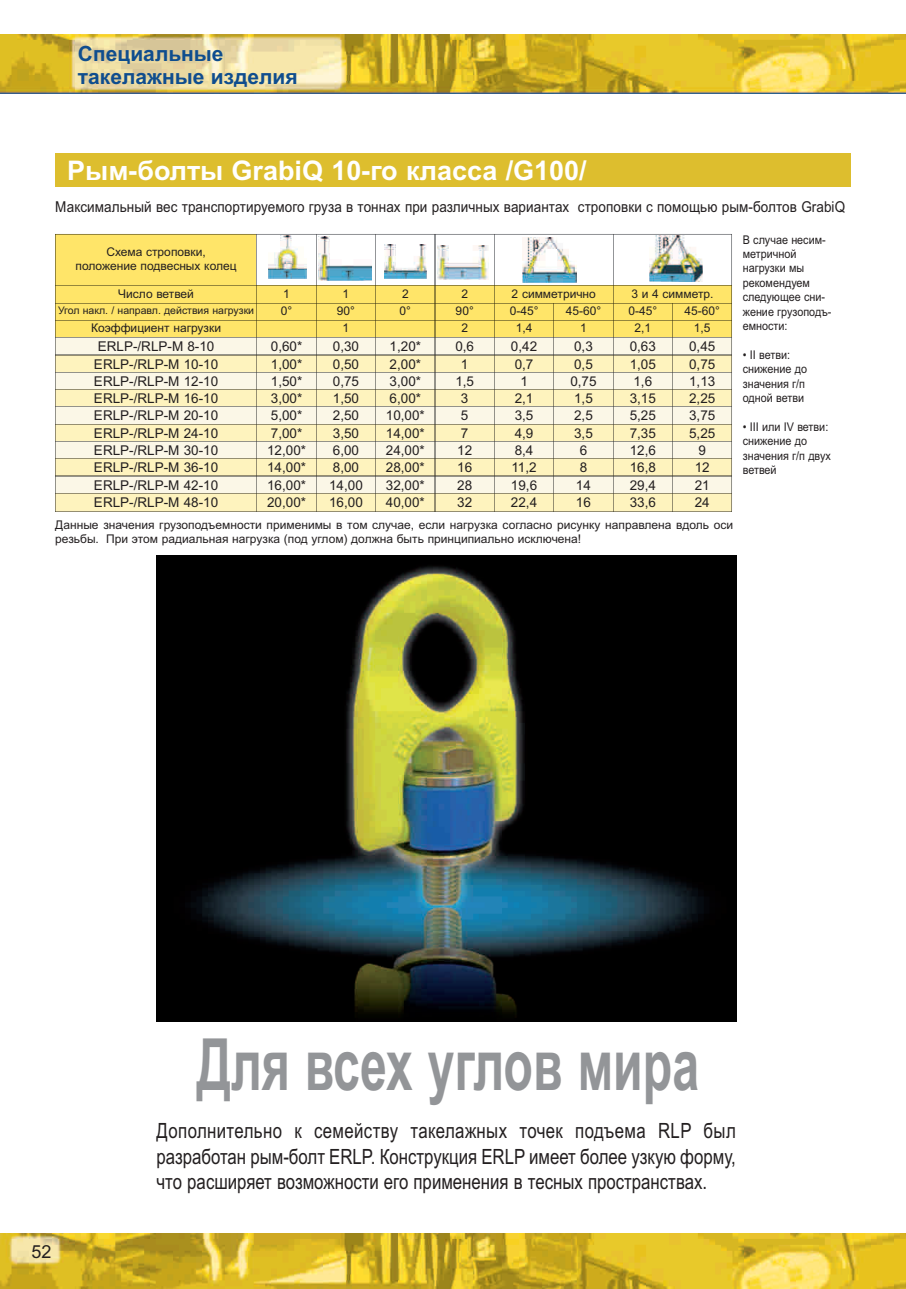
<style>
.page{position:relative;width:906px;height:1289px;background:#fff}
.page>*{position:absolute;margin:0;border:0;box-sizing:border-box;transform-origin:0 0}
.t1{font:700 72px "Arial";color:#939598;scale:.67 1}
.t2{font:700 27px "Arial";color:#fff}
.t3{font:21px/25.2px "Arial";color:#231f20;text-align:justify;scale:.8 1}
.t4{font:700 21px/22.5px "Arial";color:#0f4d8e}
.t5{font:18px "Arial";color:#231f20}
.t6{font:15px "Arial";letter-spacing:.005em;color:#231f20;scale:.9 1}
.t7{font:13.5px "Arial";color:#231f20}
.t8{font:12px/14.4px "Arial";color:#231f20}
.t9{font:12px/14.4px "Arial";color:#231f20;scale:.9 1}
.t10{font:10.5px "Arial";color:#231f20}
</style>
<div class="page">
<img style="left:0;top:34px;width:906px;height:59px">
<img style="left:0;top:1233px;width:906px;height:55px">
<div style="left:55px;top:153px;width:795px;height:34px;background:#ddbe2e"></div>
<img style="left:156px;top:556px;width:581px;height:465px">
<svg style="left:55px;top:234px;width:677px;height:278px;background:#f1e7b5"></svg>
<h3 class="t4" style="left:78px;top:43px;width:221px">Специальные такелажные изделия</h3>
<h2 class="t2" style="left:67px;top:155px;width:521px">Рым-болты GrabiQ 10-го класса /G100/</h2>
<p class="t6" style="left:55px;top:198px;width:879px">Максимальный вес транспортируемого груза в тоннах при различных вариантах строповки с помощью рым-болтов GrabiQ</p>
<p class="t8" style="left:76px;top:244px;width:163px;text-align:center">Схема строповки, положение подвесных колец</p>
<p class="t8" style="left:118px;top:286px;width:77px">Число ветвей</p>
<p class="t8" style="left:283px;top:286px;width:8px">1</p>
<p class="t8" style="left:343px;top:286px;width:8px">1</p>
<p class="t8" style="left:402px;top:286px;width:8px">2</p>
<p class="t8" style="left:461px;top:286px;width:8px">2</p>
<p class="t8" style="left:511px;top:286px;width:86px">2 симметрично</p>
<p class="t8" style="left:631px;top:286px;width:84px">3 и 4 симметр.</p>
<p class="t10" style="left:58px;top:305px;width:198px">Угол накл. / направл. действия нагрузки</p>
<p class="t8" style="left:281px;top:303px;width:13px">0°</p>
<p class="t8" style="left:337px;top:303px;width:20px">90°</p>
<p class="t8" style="left:399px;top:303px;width:13px">0°</p>
<p class="t8" style="left:455px;top:303px;width:20px">90°</p>
<p class="t8" style="left:510px;top:303px;width:30px">0-45°</p>
<p class="t8" style="left:566px;top:303px;width:37px">45-60°</p>
<p class="t8" style="left:628px;top:303px;width:30px">0-45°</p>
<p class="t8" style="left:684px;top:303px;width:37px">45-60°</p>
<p class="t8" style="left:91px;top:321px;width:131px">Коэффициент нагрузки</p>
<p class="t8" style="left:343px;top:321px;width:8px">1</p>
<p class="t8" style="left:461px;top:321px;width:8px">2</p>
<p class="t8" style="left:516px;top:321px;width:18px">1,4</p>
<p class="t8" style="left:580px;top:321px;width:8px">1</p>
<p class="t8" style="left:634px;top:321px;width:18px">2,1</p>
<p class="t8" style="left:694px;top:321px;width:18px">1,5</p>
<p class="t7" style="left:98px;top:339px;width:118px">ERLP-/RLP-M 8-10</p>
<p class="t7" style="left:271px;top:339px;width:33px">0,60*</p>
<p class="t7" style="left:333px;top:339px;width:28px">0,30</p>
<p class="t7" style="left:389px;top:339px;width:33px">1,20*</p>
<p class="t7" style="left:455px;top:339px;width:20px">0,6</p>
<p class="t7" style="left:511px;top:339px;width:28px">0,42</p>
<p class="t7" style="left:574px;top:339px;width:20px">0,3</p>
<p class="t7" style="left:630px;top:339px;width:28px">0,63</p>
<p class="t7" style="left:689px;top:339px;width:28px">0,45</p>
<p class="t7" style="left:94px;top:356px;width:126px">ERLP-/RLP-M 10-10</p>
<p class="t7" style="left:271px;top:356px;width:33px">1,00*</p>
<p class="t7" style="left:333px;top:356px;width:28px">0,50</p>
<p class="t7" style="left:389px;top:356px;width:33px">2,00*</p>
<p class="t7" style="left:461px;top:356px;width:9px">1</p>
<p class="t7" style="left:515px;top:356px;width:20px">0,7</p>
<p class="t7" style="left:574px;top:356px;width:20px">0,5</p>
<p class="t7" style="left:630px;top:356px;width:28px">1,05</p>
<p class="t7" style="left:689px;top:356px;width:28px">0,75</p>
<p class="t7" style="left:94px;top:373px;width:126px">ERLP-/RLP-M 12-10</p>
<p class="t7" style="left:271px;top:373px;width:33px">1,50*</p>
<p class="t7" style="left:333px;top:373px;width:28px">0,75</p>
<p class="t7" style="left:389px;top:373px;width:33px">3,00*</p>
<p class="t7" style="left:455px;top:373px;width:20px">1,5</p>
<p class="t7" style="left:520px;top:373px;width:9px">1</p>
<p class="t7" style="left:570px;top:373px;width:28px">0,75</p>
<p class="t7" style="left:633px;top:373px;width:20px">1,6</p>
<p class="t7" style="left:689px;top:373px;width:28px">1,13</p>
<p class="t7" style="left:94px;top:390px;width:126px">ERLP-/RLP-M 16-10</p>
<p class="t7" style="left:271px;top:390px;width:33px">3,00*</p>
<p class="t7" style="left:333px;top:390px;width:28px">1,50</p>
<p class="t7" style="left:389px;top:390px;width:33px">6,00*</p>
<p class="t7" style="left:461px;top:390px;width:9px">3</p>
<p class="t7" style="left:515px;top:390px;width:20px">2,1</p>
<p class="t7" style="left:574px;top:390px;width:20px">1,5</p>
<p class="t7" style="left:630px;top:390px;width:28px">3,15</p>
<p class="t7" style="left:689px;top:390px;width:28px">2,25</p>
<p class="t7" style="left:94px;top:408px;width:126px">ERLP-/RLP-M 20-10</p>
<p class="t7" style="left:271px;top:408px;width:33px">5,00*</p>
<p class="t7" style="left:333px;top:408px;width:28px">2,50</p>
<p class="t7" style="left:386px;top:408px;width:41px">10,00*</p>
<p class="t7" style="left:461px;top:408px;width:9px">5</p>
<p class="t7" style="left:515px;top:408px;width:20px">3,5</p>
<p class="t7" style="left:574px;top:408px;width:20px">2,5</p>
<p class="t7" style="left:630px;top:408px;width:28px">5,25</p>
<p class="t7" style="left:689px;top:408px;width:28px">3,75</p>
<p class="t7" style="left:94px;top:425px;width:126px">ERLP-/RLP-M 24-10</p>
<p class="t7" style="left:271px;top:425px;width:33px">7,00*</p>
<p class="t7" style="left:333px;top:425px;width:28px">3,50</p>
<p class="t7" style="left:386px;top:425px;width:41px">14,00*</p>
<p class="t7" style="left:461px;top:425px;width:9px">7</p>
<p class="t7" style="left:515px;top:425px;width:20px">4,9</p>
<p class="t7" style="left:574px;top:425px;width:20px">3,5</p>
<p class="t7" style="left:630px;top:425px;width:28px">7,35</p>
<p class="t7" style="left:689px;top:425px;width:28px">5,25</p>
<p class="t7" style="left:94px;top:442px;width:126px">ERLP-/RLP-M 30-10</p>
<p class="t7" style="left:267px;top:442px;width:41px">12,00*</p>
<p class="t7" style="left:333px;top:442px;width:28px">6,00</p>
<p class="t7" style="left:386px;top:442px;width:41px">24,00*</p>
<p class="t7" style="left:457px;top:442px;width:17px">12</p>
<p class="t7" style="left:515px;top:442px;width:20px">8,4</p>
<p class="t7" style="left:580px;top:442px;width:9px">6</p>
<p class="t7" style="left:630px;top:442px;width:28px">12,6</p>
<p class="t7" style="left:698px;top:442px;width:9px">9</p>
<p class="t7" style="left:94px;top:460px;width:126px">ERLP-/RLP-M 36-10</p>
<p class="t7" style="left:267px;top:460px;width:41px">14,00*</p>
<p class="t7" style="left:333px;top:460px;width:28px">8,00</p>
<p class="t7" style="left:386px;top:460px;width:41px">28,00*</p>
<p class="t7" style="left:457px;top:460px;width:17px">16</p>
<p class="t7" style="left:511px;top:460px;width:27px">11,2</p>
<p class="t7" style="left:580px;top:460px;width:9px">8</p>
<p class="t7" style="left:630px;top:460px;width:28px">16,8</p>
<p class="t7" style="left:694px;top:460px;width:17px">12</p>
<p class="t7" style="left:94px;top:477px;width:126px">ERLP-/RLP-M 42-10</p>
<p class="t7" style="left:267px;top:477px;width:41px">16,00*</p>
<p class="t7" style="left:329px;top:477px;width:35px">14,00</p>
<p class="t7" style="left:386px;top:477px;width:41px">32,00*</p>
<p class="t7" style="left:457px;top:477px;width:17px">28</p>
<p class="t7" style="left:511px;top:477px;width:28px">19,6</p>
<p class="t7" style="left:576px;top:477px;width:17px">14</p>
<p class="t7" style="left:630px;top:477px;width:28px">29,4</p>
<p class="t7" style="left:694px;top:477px;width:17px">21</p>
<p class="t7" style="left:94px;top:494px;width:126px">ERLP-/RLP-M 48-10</p>
<p class="t7" style="left:267px;top:494px;width:41px">20,00*</p>
<p class="t7" style="left:329px;top:494px;width:35px">16,00</p>
<p class="t7" style="left:386px;top:494px;width:41px">40,00*</p>
<p class="t7" style="left:457px;top:494px;width:17px">32</p>
<p class="t7" style="left:511px;top:494px;width:28px">22,4</p>
<p class="t7" style="left:576px;top:494px;width:17px">16</p>
<p class="t7" style="left:630px;top:494px;width:28px">33,6</p>
<p class="t7" style="left:694px;top:494px;width:17px">24</p>
<p class="t9" style="left:743px;top:232px;width:100px">В случае несим&shy;метричной нагрузки мы рекомендуем следующее сни&shy;жение грузоподъ&shy;емности:</p>
<p class="t9" style="left:743px;top:347px;width:73px">• II ветви: снижение до значения г/п одной ветви</p>
<p class="t9" style="left:743px;top:419px;width:99px">• III или IV ветви: снижение до значения г/п двух ветвей</p>
<p class="t8" style="left:55px;top:517px;width:679px">Данные значения грузоподъемности применимы в том случае, если нагрузка согласно рисунку направлена вдоль оси резьбы. При этом радиальная нагрузка (под углом) должна быть принципиально исключена!</p>
<h1 class="t1" style="left:197px;top:1023px;width:751px">Для всех углов мира</h1>
<h3 class="t5" style="left:31px;top:1240px;width:22px">52</h3>
<h3 class="t3" style="left:157px;top:1118px;width:725px">Дополнительно к семейству такелажных точек подъема RLP был разработан рым-болт ERLP. Конструкция ERLP имеет более узкую форму, что расширяет возможности его применения в тесных пространствах.</h3>
</div>
